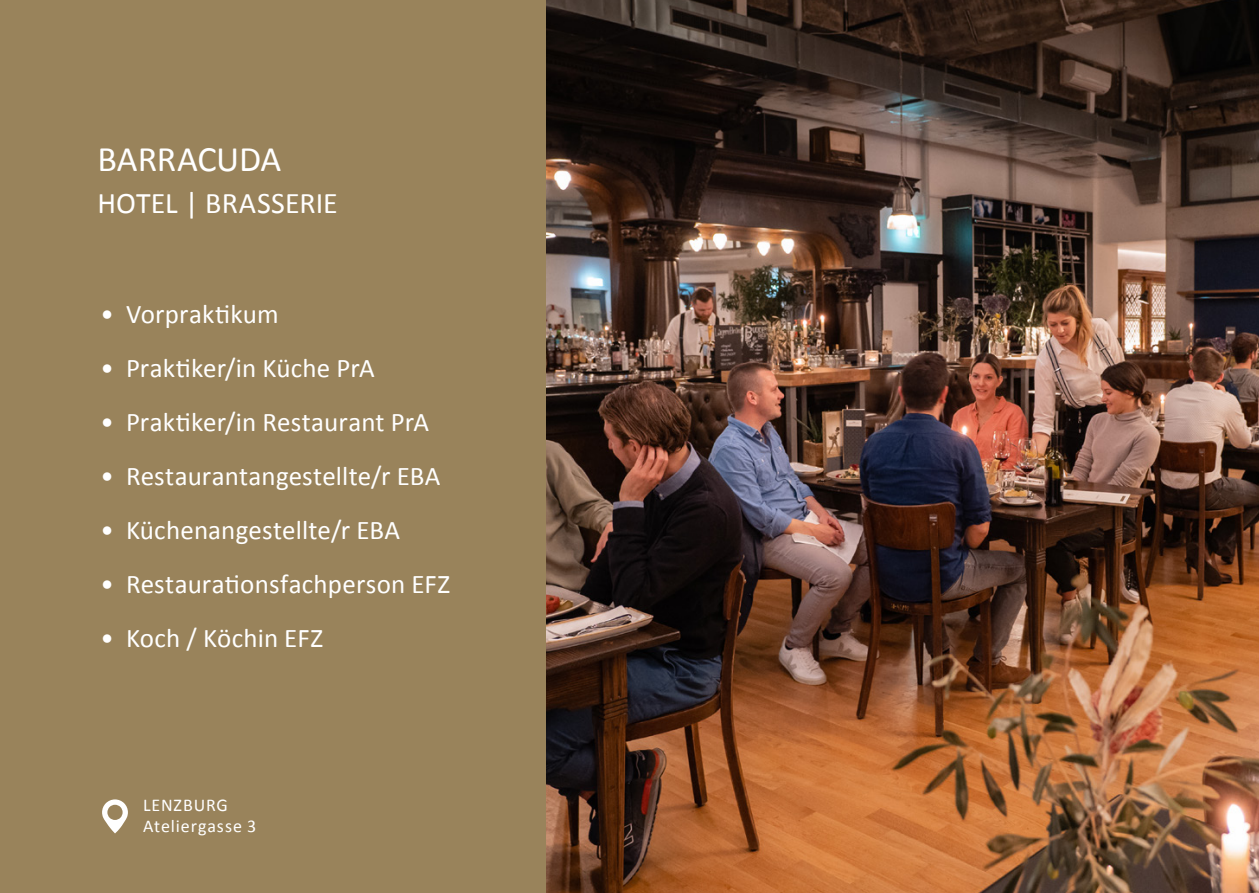
<style>
.page{position:relative;width:1259px;height:893px;background:#fff}
.page>*{position:absolute;margin:0;border:0;box-sizing:border-box;transform-origin:0 0}
.t1{font:36px "Calibri";letter-spacing:-.01em;color:#fff}
.t2{font:30px "Calibri";letter-spacing:.005em;color:#fff}
.t3{font:27px "Calibri";letter-spacing:.005em;color:#fff}
.t4{font:18px/21.6px "Calibri";letter-spacing:.05em;color:#fff}
</style>
<div class="page">
<img style="left:546px;top:0;width:713px;height:893px">
<div style="left:0;top:0;width:546px;height:893px;background:#99835b"></div>
<svg style="left:102px;top:799px;width:26px;height:34px"></svg>
<h1 class="t1" style="left:97px;top:137px;width:185px">BARRACUDA</h1>
<p class="t2" style="left:97px;top:185px;width:242px">HOTEL | BRASSERIE</p>
<p class="t3" style="left:100px;top:298px;width:180px">• Vorpraktikum</p>
<p class="t3" style="left:100px;top:352px;width:276px">• Praktiker/in Küche PrA</p>
<p class="t3" style="left:100px;top:406px;width:330px">• Praktiker/in Restaurant PrA</p>
<p class="t3" style="left:100px;top:460px;width:341px">• Restaurantangestellte/r EBA</p>
<p class="t3" style="left:100px;top:514px;width:301px">• Küchenangestellte/r EBA</p>
<p class="t3" style="left:100px;top:568px;width:351px">• Restaurationsfachperson EFZ</p>
<p class="t3" style="left:100px;top:622px;width:224px">• Koch / Köchin EFZ</p>
<p class="t4" style="left:143px;top:793px;width:115px">LENZBURG<br>Ateliergasse 3</p>
</div>
